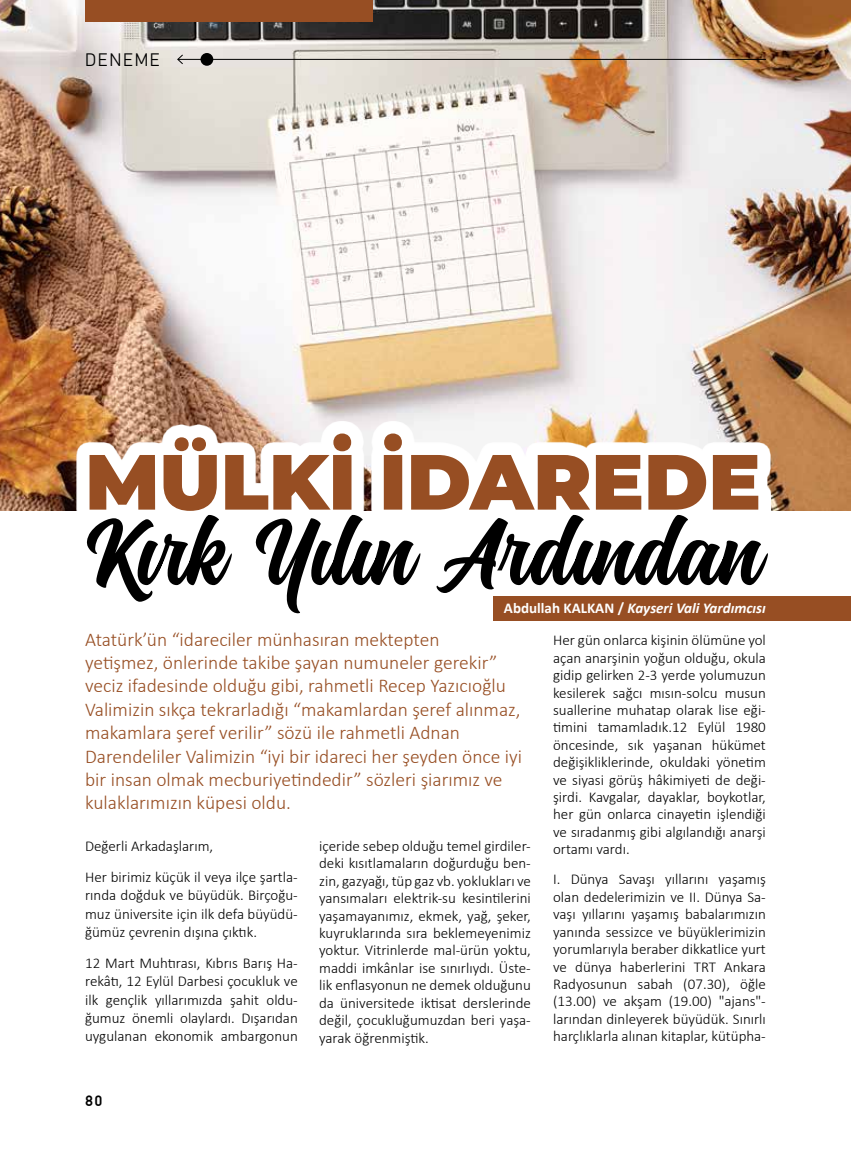
<style>
.page{position:relative;width:851px;height:1149px;background:#fff}
.page>*{position:absolute;margin:0;border:0;box-sizing:border-box;transform-origin:0 0}
.t1{font:300 19.5px/23.4px "Calibri";color:#974e23}
.t2{font:300 18px "PF Din Text Pro";letter-spacing:.1em;color:#000}
.t3{font:300 15px/17.4px "Calibri";color:#000;text-align:justify}
.t4{font:italic 700 15px "Calibri";color:#fff}
.t5{font:500 15px "PF Din Text Pro";color:#000}
.s1{font-style:normal}
</style>
<div class="page">
<img style="left:0;top:0;width:850px;height:510px">
<div style="left:85px;top:0;width:288px;height:21px;background:#974e23"></div>
<div style="left:493px;top:595px;width:357px;height:25px;background:#974e23"></div>
<div style="left:200px;top:53px;width:13px;height:13px;background:#000;border-radius:50%"></div>
<hr style="left:178px;top:59px;width:587px;height:1px;background:#000">
<svg style="left:177px;top:54px;width:6px;height:10px"></svg>
<img style="left:77px;top:420px;width:693px;height:91px">
<svg style="left:89px;top:433px;width:669px;height:77px"></svg>
<svg style="left:87px;top:514px;width:681px;height:99px"></svg>
<p class="t2" style="left:85px;top:50px;width:76px">DENEME</p>
<p class="t4" style="left:504px;top:597px;width:263px"><span class="s1">Abdullah KALKAN /</span> Kayseri Vali Yardımcısı</p>
<p class="t1" style="left:85px;top:627px;width:438px">Atatürk’ün “idareciler münhasıran mektepten<br>yetişmez, önlerinde takibe şayan numuneler gerekir” veciz ifadesinde olduğu gibi, rahmetli Recep Yazıcıoğlu Valimizin sıkça tekrarladığı “makamlardan şeref alınmaz, makamlara şeref verilir” sözü ile rahmetli Adnan Darendeliler Valimizin “iyi bir idareci her şeyden önce iyi bir insan olmak mecburiyetindedir” sözleri şiarımız ve kulaklarımızın küpesi oldu.</p>
<p class="t3" style="left:553px;top:631px;width:214px">Her gün onlarca kişinin ölümüne yol açan anarşinin yoğun olduğu, okula gidip gelirken 2-3 yerde yolumuzun kesilerek sağcı mısın-solcu musun suallerine muhatap olarak lise eği&shy;timini tamamladık.12 Eylül 1980 öncesinde, sık yaşanan hükümet değişikliklerinde, okuldaki yönetim ve siyasi görüş hâkimiyeti de deği&shy;şirdi. Kavgalar, dayaklar, boykotlar, her gün onlarca cinayetin işlendiği ve sıradanmış gibi algılandığı anarşi ortamı vardı.</p>
<p class="t3" style="left:553px;top:870px;width:214px">I. Dünya Savaşı yıllarını yaşamış olan dedelerimizin ve II. Dünya Sa&shy;vaşı yıllarını yaşamış babalarımızın yanında sessizce ve büyüklerimizin yorumlarıyla beraber dikkatlice yurt ve dünya haberlerini TRT Ankara Radyosunun sabah (07.30), öğle (13.00) ve akşam (19.00) "ajans"- larından dinleyerek büyüdük. Sınırlı harçlıklarla alınan kitaplar, kütüpha-</p>
<p class="t3" style="left:319px;top:836px;width:213px">içeride sebep olduğu temel girdiler&shy;deki kısıtlamaların doğurduğu ben&shy;zin, gazyağı, tüp gaz vb. yoklukları ve yansımaları elektrik-su kesintilerini yaşamayanımız, ekmek, yağ, şeker, kuyruklarında sıra beklemeyenimiz yoktur. Vitrinlerde mal-ürün yoktu, maddi imkânlar ise sınırlıydı. Üste&shy;lik enflasyonun ne demek olduğunu da üniversitede iktisat derslerinde değil, çocukluğumuzdan beri yaşa&shy;yarak öğrenmiştik.</p>
<p class="t3" style="left:85px;top:830px;width:214px;line-height:31px">Değerli Arkadaşlarım,<br>Her birimiz küçük il veya ilçe şartla-</p>
<p class="t3" style="left:85px;top:885px;width:214px;line-height:18.3px">rında doğduk ve büyüdük. Birçoğu&shy;muz üniversite için ilk defa büyüdü&shy;ğümüz çevrenin dışına çıktık.</p>
<p class="t3" style="left:85px;top:953px;width:214px;line-height:18.3px">12 Mart Muhtırası, Kıbrıs Barış Ha&shy;rekâtı, 12 Eylül Darbesi çocukluk ve ilk gençlik yıllarımızda şahit oldu&shy;ğumuz önemli olaylardı. Dışarıdan uygulanan ekonomik ambargonun</p>
<p class="t5" style="left:85px;top:1091px;width:19px">80</p>
</div>
